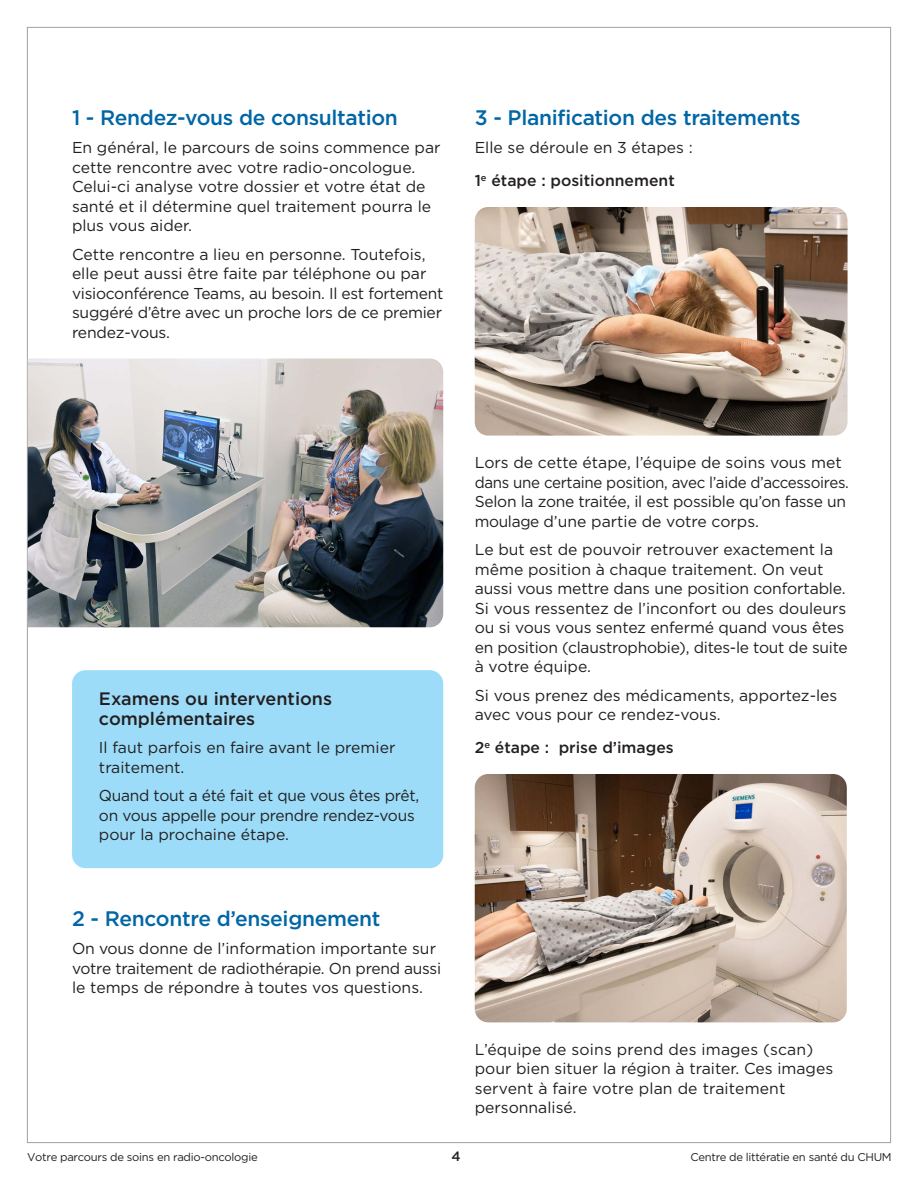
<style>
.page{position:relative;width:918px;height:1188px;background:#fff}
.page>*{position:absolute;margin:0;border:0;box-sizing:border-box;transform-origin:0 0}
.t1{font:500 21px "Gotham";letter-spacing:-.015em;color:#0066a5}
.t2{font:500 18px/19.5px "Gotham";color:#231f20}
.t3{font:15.75px/19.5px "Gotham";color:#231f20}
.t4{font:500 15.75px "Gotham";color:#231f20}
.t5{font:500 13.5px "Gotham";color:#231f20}
.t6{font:11.25px "Gotham";letter-spacing:-.025em;color:#231f20}
.s1{font-weight:500}
</style>
<div class="page">
<img style="left:28px;top:358px;width:415px;height:269px">
<img style="left:475px;top:207px;width:373px;height:229px">
<img style="left:475px;top:774px;width:372px;height:248px">
<div style="left:72px;top:670px;width:371px;height:198px;background:#9cdcf8;border-radius:14px"></div>
<h1 class="t1" style="left:72px;top:104px;width:327px">1 - Rendez-vous de consultation</h1>
<p class="t3" style="left:72px;top:138px;width:370px">En général, le parcours de soins commence par cette rencontre avec votre radio-oncologue.<br>Celui-ci analyse votre dossier et votre état de santé et il détermine quel traitement pourra le plus vous aider.</p>
<p class="t3" style="left:72px;top:244px;width:373px">Cette rencontre a lieu en personne. Toutefois, elle peut aussi être faite par téléphone ou par visioconférence Teams, au besoin. Il est fortement suggéré d’être avec un proche lors de ce premier rendez-vous.</p>
<h1 class="t1" style="left:475px;top:104px;width:328px">3 - Planification des traitements</h1>
<p class="t3" style="left:475px;top:131px;width:219px;line-height:33px">Elle se déroule en 3 étapes :<br><span class="s1">1</span><sup>e</sup> <span class="s1">étape : positionnement</span></p>
<p class="t2" style="left:99px;top:689px;width:235px">Examens ou interventions complémentaires</p>
<p class="t3" style="left:99px;top:738px;width:298px">Il faut parfois en faire avant le premier traitement.</p>
<p class="t3" style="left:99px;top:786px;width:322px">Quand tout a été fait et que vous êtes prêt, on vous appelle pour prendre rendez-vous pour la prochaine étape.</p>
<h1 class="t1" style="left:72px;top:905px;width:310px">2 - Rencontre d’enseignement</h1>
<p class="t3" style="left:72px;top:939px;width:371px">On vous donne de l’information importante sur votre traitement de radiothérapie. On prend aussi le temps de répondre à toutes vos questions.</p>
<p class="t3" style="left:475px;top:453px;width:376px">Lors de cette étape, l’équipe de soins vous met dans une certaine position, avec l’aide d’accessoires.<br>Selon la zone traitée, il est possible qu’on fasse un moulage d’une partie de votre corps.</p>
<p class="t3" style="left:475px;top:540px;width:375px">Le but est de pouvoir retrouver exactement la même position à chaque traitement. On veut aussi vous mettre dans une position confortable.<br>Si vous ressentez de l’inconfort ou des douleurs ou si vous vous sentez enfermé quand vous êtes en position (claustrophobie), dites-le tout de suite à votre équipe.</p>
<p class="t3" style="left:475px;top:685px;width:364px">Si vous prenez des médicaments, apportez-les avec vous pour ce rendez-vous.</p>
<p class="t4" style="left:475px;top:737px;width:201px">2<sup>e</sup> étape : prise d’images</p>
<p class="t3" style="left:475px;top:1039px;width:360px">L’équipe de soins prend des images (scan) pour bien situer la région à traiter. Ces images servent à faire votre plan de traitement personnalisé.</p>
<p class="t6" style="left:27px;top:1150px;width:232px">Votre parcours de soins en radio-oncologie</p>
<p class="t5" style="left:451px;top:1147px;width:11px">4</p>
<p class="t6" style="left:691px;top:1150px;width:203px">Centre de littératie en santé du CHUM</p>
</div>
